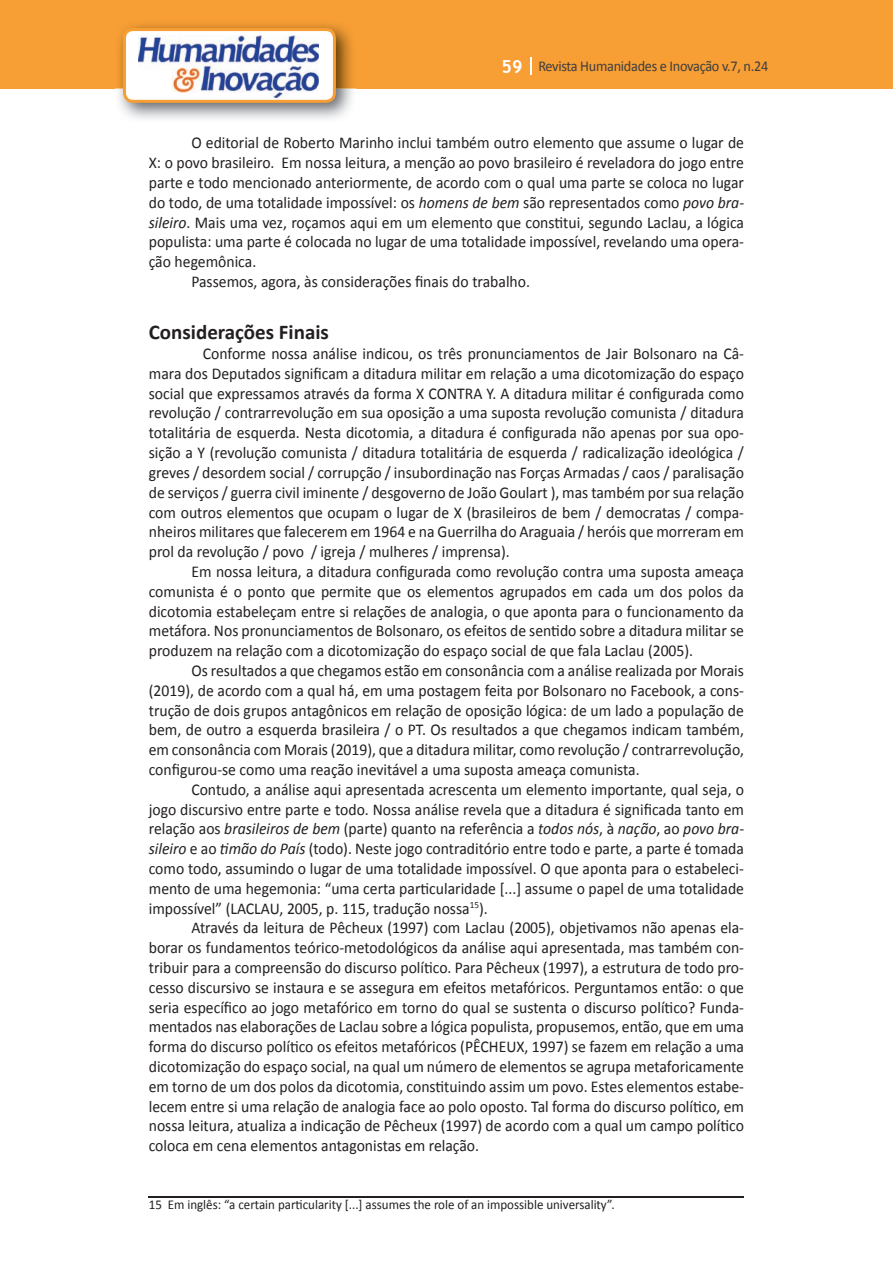
<style>
.page{position:relative;width:893px;height:1263px;background:#fff}
.page>*{position:absolute;margin:0;border:0;box-sizing:border-box;transform-origin:0 0}
.t1{font:700 21px "Calibri";color:#231f20}
.t2{font:16.5px/19.8px "Calibri";color:#231f20;text-align:justify;scale:.95 1}
.t3{font:15px "Calibri";letter-spacing:-.02em;color:#3e3e3f;scale:.95 1}
.t4{font:13.5px "Calibri";color:#231f20;scale:.96 1}
.s1{font-family:"Trebuchet MS";font-weight:700;font-size:18px;color:#fff}
.s2{font-style:italic}
</style>
<div class="page">
<div style="left:0;top:0;width:893px;height:88px;background:#f79e34"></div>
<svg style="left:530px;top:57px;width:2px;height:18px"></svg>
<img style="left:115px;top:24px;width:241px;height:95px">
<svg style="left:123px;top:28px;width:213px;height:75px"></svg>
<hr style="left:149px;top:1196px;width:595px;height:2px;background:#231f20">
<p class="t3" style="left:501px;top:57px;width:282px"><span class="s1">59</span> Revista Humanidades e Inovação v.7, n.24</p>
<p class="t2" style="left:191px;top:133px;width:583px">O editorial de Roberto Marinho inclui também outro elemento que assume o lugar de</p>
<p class="t2" style="left:149px;top:153px;width:628px">X: o povo brasileiro. Em nossa leitura, a menção ao povo brasileiro é reveladora do jogo entre</p>
<p class="t2" style="left:149px;top:173px;width:628px">parte e todo mencionado anteriormente, de acordo com o qual uma parte se coloca no lugar</p>
<p class="t2" style="left:149px;top:193px;width:628px">do todo, de uma totalidade impossível: os <span class="s2">homens de bem</span> são representados como <span class="s2">povo bra-</span></p>
<p class="t2" style="left:149px;top:212px;width:628px"><span class="s2">sileiro</span>. Mais uma vez, roçamos aqui em um elemento que constitui, segundo Laclau, a lógica</p>
<p class="t2" style="left:149px;top:232px;width:628px">populista: uma parte é colocada no lugar de uma totalidade impossível, revelando uma opera-</p>
<p class="t2" style="left:149px;top:252px;width:115px">ção hegemônica.</p>
<p class="t2" style="left:191px;top:272px;width:358px">Passemos, agora, às considerações finais do trabalho.</p>
<p class="t1" style="left:149px;top:319px;width:182px">Considerações Finais</p>
<p class="t2" style="left:149px;top:344px;width:628px;text-indent:54px">Conforme nossa análise indicou, os três pronunciamentos de Jair Bolsonaro na Câ&shy;mara dos Deputados significam a ditadura militar em relação a uma dicotomização do espaço social que expressamos através da forma X CONTRA Y. A ditadura militar é configurada como revolução / contrarrevolução em sua oposição a uma suposta revolução comunista / ditadura totalitária de esquerda. Nesta dicotomia, a ditadura é configurada não apenas por sua opo&shy;sição a Y (revolução comunista / ditadura totalitária de esquerda / radicalização ideológica / greves / desordem social / corrupção / insubordinação nas Forças Armadas / caos / paralisação de serviços / guerra civil iminente / desgoverno de João Goulart ), mas também por sua relação com outros elementos que ocupam o lugar de X (brasileiros de bem / democratas / compa&shy;nheiros militares que falecerem em 1964 e na Guerrilha do Araguaia / heróis que morreram em prol da revolução / povo / igreja / mulheres / imprensa).</p>
<p class="t2" style="left:149px;top:562px;width:628px;text-indent:43px">Em nossa leitura, a ditadura configurada como revolução contra uma suposta ameaça comunista é o ponto que permite que os elementos agrupados em cada um dos polos da dicotomia estabeleçam entre si relações de analogia, o que aponta para o funcionamento da metáfora. Nos pronunciamentos de Bolsonaro, os efeitos de sentido sobre a ditadura militar se produzem na relação com a dicotomização do espaço social de que fala Laclau (2005).</p>
<p class="t2" style="left:149px;top:661px;width:628px;text-indent:43px">Os resultados a que chegamos estão em consonância com a análise realizada por Morais (2019), de acordo com a qual há, em uma postagem feita por Bolsonaro no Facebook, a cons&shy;trução de dois grupos antagônicos em relação de oposição lógica: de um lado a população de bem, de outro a esquerda brasileira / o PT. Os resultados a que chegamos indicam também, em consonância com Morais (2019), que a ditadura militar, como revolução / contrarrevolução, configurou-se como uma reação inevitável a uma suposta ameaça comunista.</p>
<p class="t2" style="left:149px;top:779px;width:628px;text-indent:43px">Contudo, a análise aqui apresentada acrescenta um elemento importante, qual seja, o jogo discursivo entre parte e todo. Nossa análise revela que a ditadura é significada tanto em relação aos <span class="s2">brasileiros de bem</span> (parte) quanto na referência a <span class="s2">todos nós</span>, à <span class="s2">nação</span>, ao <span class="s2">povo bra&shy;sileiro</span> e ao <span class="s2">timão do País</span> (todo). Neste jogo contraditório entre todo e parte, a parte é tomada como todo, assumindo o lugar de uma totalidade impossível. O que aponta para o estabeleci&shy;mento de uma hegemonia: “uma certa particularidade [...] assume o papel de uma totalidade impossível” (LACLAU, 2005, p. 115, tradução nossa<sup>15</sup>).</p>
<p class="t2" style="left:149px;top:918px;width:628px;text-indent:43px">Através da leitura de Pêcheux (1997) com Laclau (2005), objetivamos não apenas ela&shy;borar os fundamentos teórico-metodológicos da análise aqui apresentada, mas também con&shy;tribuir para a compreensão do discurso político. Para Pêcheux (1997), a estrutura de todo pro&shy;cesso discursivo se instaura e se assegura em efeitos metafóricos. Perguntamos então: o que seria específico ao jogo metafórico em torno do qual se sustenta o discurso político? Funda&shy;mentados nas elaborações de Laclau sobre a lógica populista, propusemos, então, que em uma forma do discurso político os efeitos metafóricos (PÊCHEUX, 1997) se fazem em relação a uma dicotomização do espaço social, na qual um número de elementos se agrupa metaforicamente em torno de um dos polos da dicotomia, constituindo assim um povo. Estes elementos estabe&shy;lecem entre si uma relação de analogia face ao polo oposto. Tal forma do discurso político, em nossa leitura, atualiza a indicação de Pêcheux (1997) de acordo com a qual um campo político coloca em cena elementos antagonistas em relação.</p>
<p class="t4" style="left:149px;top:1196px;width:487px">15 Em inglês: “a certain particularity [...] assumes the role of an impossible universality”.</p>
</div>
